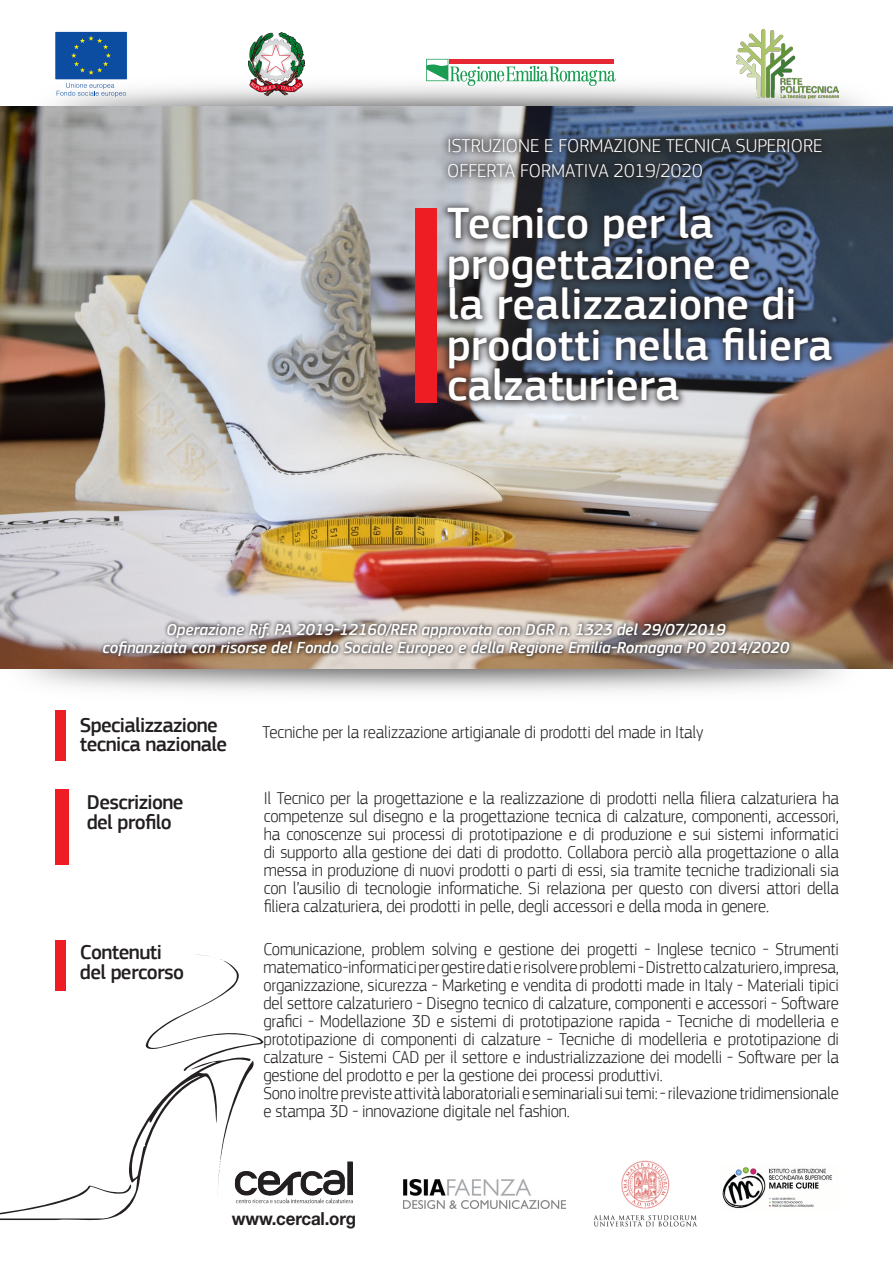
<style>
.page{position:relative;width:893px;height:1263px;background:#fff}
.page>*{position:absolute;margin:0;border:0;box-sizing:border-box;transform-origin:0 0}
.t1{font:500 45px/40.5px "PF Square Sans Pro";color:#fff}
.t2{font:500 21px "PF Square Sans Pro";letter-spacing:-.03em;color:#231f20}
.t3{font:300 19.5px "PF Square Sans Pro";color:#fff}
.t4{font:300 18px/18px "PF Square Sans Pro";letter-spacing:-.01em;color:#231f20;text-align:justify;scale:.94 1}
.t5{font:700 18px "Helvetica Neue";letter-spacing:-.01em;color:#231f20;scale:.94 1}
.t6{font:italic 500 16.5px "PF Square Sans Pro";letter-spacing:-.01em;color:#fff}
</style>
<div class="page">
<img style="left:0;top:668px;width:893px;height:25px">
<img style="left:0;top:78px;width:893px;height:29px">
<img style="left:0;top:107px;width:893px;height:561px">
<div style="left:416px;top:209px;width:21px;height:194px;background:#ee1d23"></div>
<div style="left:440px;top:130px;width:390px;height:57px;background:#231f20;opacity:.75"></div>
<div style="left:98px;top:619px;width:696px;height:42px;background:#231f20;opacity:.75"></div>
<div style="left:55px;top:710px;width:11px;height:50px;background:#ee1d23"></div>
<div style="left:55px;top:789px;width:14px;height:75px;background:#ee1d23"></div>
<div style="left:55px;top:940px;width:11px;height:51px;background:#ee1d23"></div>
<svg style="left:0;top:954px;width:353px;height:267px"></svg>
<div style="left:439px;top:198px;width:401px;height:212px;background:#231f20;opacity:.75"></div>
<img style="left:403px;top:1179px;width:162px;height:29px">
<img style="left:722px;top:1167px;width:110px;height:42px">
<div style="left:55px;top:31px;width:72px;height:49px;background:#0d4da1"></div>
<div style="left:54px;top:31px;width:74px;height:49px;border:1px solid #fff"></div>
<svg style="left:71px;top:36px;width:40px;height:39px"></svg>
<svg style="left:57px;top:83px;width:69px;height:14px"></svg>
<img style="left:737px;top:30px;width:102px;height:69px">
<img style="left:249px;top:32px;width:56px;height:63px">
<svg style="left:426px;top:59px;width:189px;height:27px"></svg>
<img style="left:594px;top:1160px;width:103px;height:66px">
<p class="t3" style="left:447px;top:134px;width:377px">ISTRUZIONE E FORMAZIONE TECNICA SUPERIORE</p>
<p class="t3" style="left:447px;top:160px;width:257px">OFFERTA FORMATIVA 2019/2020</p>
<p class="t1" style="left:447px;top:204px;width:387px">Tecnico per la progettazione e<br>la realizzazione di prodotti nella filiera calzaturiera</p>
<p class="t6" style="left:166px;top:620px;width:561px">Operazione Rif. PA 2019-12160/RER approvata con DGR n. 1323 del 29/07/2019</p>
<p class="t6" style="left:102px;top:638px;width:688px">cofinanziata con risorse del Fondo Sociale Europeo e della Regione Emilia-Romagna PO 2014/2020</p>
<p class="t2" style="left:80px;top:712px;width:140px">Specializzazione</p>
<p class="t2" style="left:80px;top:732px;width:149px">tecnica nazionale</p>
<p class="t2" style="left:87px;top:790px;width:98px">Descrizione</p>
<p class="t2" style="left:87px;top:809px;width:87px">del profilo</p>
<p class="t2" style="left:80px;top:940px;width:84px">Contenuti</p>
<p class="t2" style="left:80px;top:960px;width:106px">del percorso</p>
<p class="t4" style="left:263px;top:723px;width:471px">Tecniche per la realizzazione artigianale di prodotti del made in Italy</p>
<p class="t4" style="left:264px;top:789px;width:613px">Il Tecnico per la progettazione e la realizzazione di prodotti nella filiera calzaturiera ha competenze sul disegno e la progettazione tecnica di calzature, componenti, accessori, ha conoscenze sui processi di prototipazione e di produzione e sui sistemi informatici di supporto alla gestione dei dati di prodotto. Collabora perciò alla progettazione o alla messa in produzione di nuovi prodotti o parti di essi, sia tramite tecniche tradizionali sia con l’ausilio di tecnologie informatiche. Si relaziona per questo con diversi attori della filiera calzaturiera, dei prodotti in pelle, degli accessori e della moda in genere.</p>
<p class="t4" style="left:263px;top:940px;width:614px">Comunicazione, problem solving e gestione dei progetti - Inglese tecnico - Strumenti matematico-informatici per gestire dati e risolvere problemi - Distretto calzaturiero, impresa, organizzazione, sicurezza - Marketing e vendita di prodotti made in Italy - Materiali tipici del settore calzaturiero - Disegno tecnico di calzature, componenti e accessori - Software grafici - Modellazione 3D e sistemi di prototipazione rapida - Tecniche di modelleria e prototipazione di componenti di calzature - Tecniche di modelleria e prototipazione di calzature - Sistemi CAD per il settore e industrializzazione dei modelli - Software per la gestione del prodotto e per la gestione dei processi produttivi.</p>
<p class="t4" style="left:263px;top:1084px;width:614px">Sono inoltre previste attività laboratoriali e seminariali sui temi: - rilevazione tridimensionale e stampa 3D - innovazione digitale nel fashion.</p>
<p class="t5" style="left:232px;top:1208px;width:134px">www.cercal.org</p>
</div>
